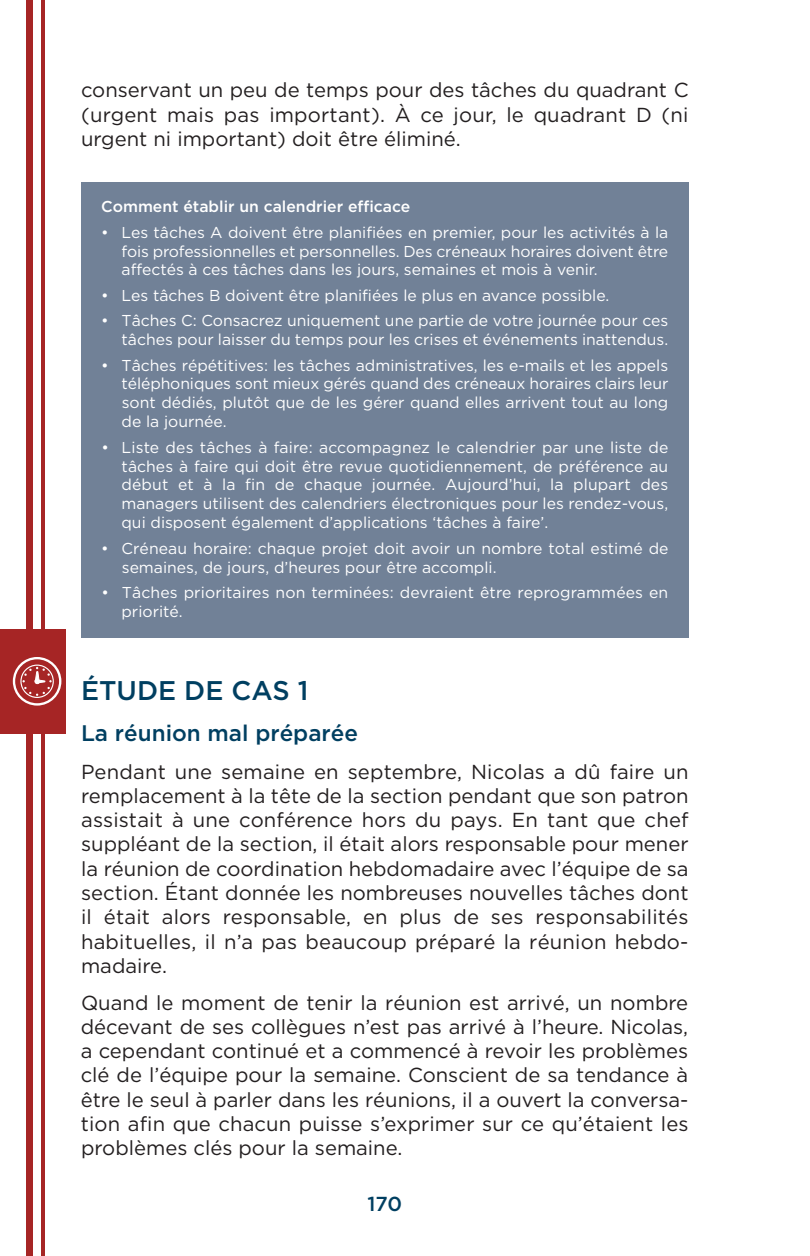
<style>
.page{position:relative;width:810px;height:1256px;background:#fff}
.page>*{position:absolute;margin:0;border:0;box-sizing:border-box;transform-origin:0 0}
.t1{font:500 27px "Gotham";color:#003f61}
.t2{font:500 22.5px "Gotham";color:#003f61}
.t3{font:20.25px/24.3px "Gotham";letter-spacing:.005em;color:#231f20;text-align:justify}
.t4{font:500 20.25px "Gotham";color:#003f61}
.t5{font:15.75px/18.9px "Gotham";color:#fff;text-align:justify}
.t6{font:500 15.75px "Gotham";color:#fff}
</style>
<div class="page">
<div style="left:26px;top:0;width:7px;height:1256px;background:#a62525"></div>
<hr style="left:41px;top:0;width:4px;height:1256px;background:#a62525">
<div style="left:0;top:629px;width:66px;height:104px;background:#a62525"></div>
<svg style="left:13px;top:657px;width:48px;height:48px"></svg>
<div style="left:81px;top:182px;width:607px;height:455px;background:#718197"></div>
<p class="t3" style="left:81px;top:78px;width:609px">conservant un peu de temps pour des tâches du quadrant C (urgent mais pas important). À ce jour, le quadrant D (ni urgent ni important) doit être éliminé.</p>
<p class="t6" style="left:101px;top:198px;width:311px">Comment établir un calendrier efficace</p>
<p class="t5" style="left:122px;top:223px;width:548px;text-indent:-20px">• Les tâches A doivent être planifiées en premier, pour les activités à la fois professionnelles et personnelles. Des créneaux horaires doivent être affectés à ces tâches dans les jours, semaines et mois à venir.</p>
<p class="t5" style="left:101px;top:286px;width:510px">• Les tâches B doivent être planifiées le plus en avance possible.</p>
<p class="t5" style="left:101px;top:311px;width:569px;text-align:right">• Tâches C: Consacrez uniquement une partie de votre journée pour ces tâches pour laisser du temps pour les crises et événements inattendus.</p>
<p class="t5" style="left:122px;top:356px;width:548px;text-indent:-20px">• Tâches répétitives: les tâches administratives, les e-mails et les appels téléphoniques sont mieux gérés quand des créneaux horaires clairs leur sont dédiés, plutôt que de les gérer quand elles arrivent tout au long de la journée.</p>
<p class="t5" style="left:122px;top:438px;width:548px;text-indent:-20px">• Liste des tâches à faire: accompagnez le calendrier par une liste de tâches à faire qui doit être revue quotidiennement, de préférence au début et à la fin de chaque journée. Aujourd’hui, la plupart des managers utilisent des calendriers électroniques pour les rendez-vous, qui disposent également d’applications ‘tâches à faire’.</p>
<p class="t5" style="left:122px;top:539px;width:548px;text-indent:-21px">• Créneau horaire: chaque projet doit avoir un nombre total estimé de semaines, de jours, d’heures pour être accompli.</p>
<p class="t5" style="left:122px;top:583px;width:548px;text-indent:-20px">• Tâches prioritaires non terminées: devraient être reprogrammées en priorité.</p>
<h1 class="t1" style="left:81px;top:675px;width:229px">ÉTUDE DE CAS 1</h1>
<h2 class="t2" style="left:81px;top:720px;width:279px">La réunion mal préparée</h2>
<p class="t3" style="left:81px;top:759px;width:609px">Pendant une semaine en septembre, Nicolas a dû faire un remplacement à la tête de la section pendant que son patron assistait à une conférence hors du pays. En tant que chef suppléant de la section, il était alors responsable pour mener la réunion de coordination hebdomadaire avec l’équipe de sa section. Étant donnée les nombreuses nouvelles tâches dont il était alors responsable, en plus de ses responsabilités habituelles, il n’a pas beaucoup préparé la réunion hebdo - madaire.</p>
<p class="t3" style="left:81px;top:990px;width:609px">Quand le moment de tenir la réunion est arrivé, un nombre décevant de ses collègues n’est pas arrivé à l’heure. Nicolas, a cependant continué et a commencé à revoir les problèmes clé de l’équipe pour la semaine. Conscient de sa tendance à être le seul à parler dans les réunions, il a ouvert la conversa&shy;tion afin que chacun puisse s’exprimer sur ce qu’étaient les problèmes clés pour la semaine.</p>
<p class="t4" style="left:368px;top:1192px;width:36px">170</p>
</div>
